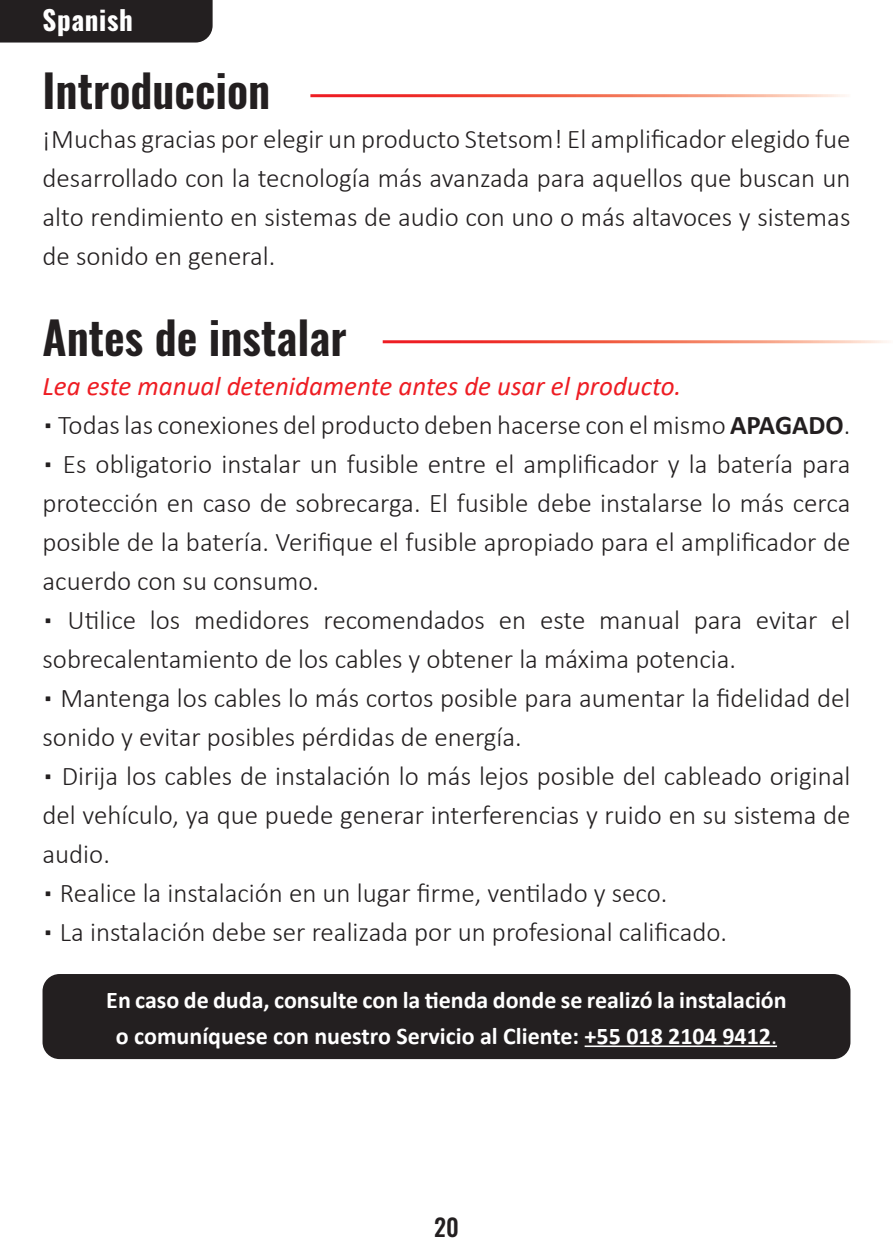
<style>
.page{position:relative;width:893px;height:1259px;background:#fff}
.page>*{position:absolute;margin:0;border:0;box-sizing:border-box;transform-origin:0 0}
.t1{font:600 45px "Oswald";color:#231f20}
.t2{font:300 27px/39px "Calibri";color:#231f20;text-align:justify}
.t3{font:italic 27px "Calibri";color:#ee1d23}
.t4{font:700 27px "Oswald";letter-spacing:.025em;color:#fff}
.t5{font:700 24px/36px "Calibri";color:#fff;text-align:center}
.t6{font:500 24px "Oswald";color:#231f20}
.s1{font-weight:700}
.s2{font-weight:400}
</style>
<div class="page">
<div style="left:43px;top:974px;width:807px;height:85px;background:#231f20;border-radius:17px"></div>
<hr style="left:585px;top:1045px;width:192px;height:2px;background:#fff">
<div style="left:0;top:0;width:213px;height:43px;background:#231f20"></div>
<p class="t4" style="left:43px;top:6px;width:92px">Spanish</p>
<p class="t1" style="left:43px;top:59px;width:229px">Introduccion</p>
<p class="t2" style="left:43px;top:119px;width:809px">¡Muchas gracias por elegir un producto Stetsom! El amplificador elegido fue desarrollado con la tecnología más avanzada para aquellos que buscan un alto rendimiento en sistemas de audio con uno o más altavoces y sistemas de sonido en general.</p>
<p class="t1" style="left:43px;top:306px;width:306px">Antes de instalar</p>
<p class="t3" style="left:43px;top:367px;width:640px">Lea este manual detenidamente antes de usar el producto.</p>
<p class="t2" style="left:43px;top:405px;width:809px">▪ Todas las conexiones del producto deben hacerse con el mismo <span class="s1">APAGADO</span>.</p>
<p class="t2" style="left:43px;top:444px;width:809px">▪ Es obligatorio instalar un fusible entre el amplificador y la batería para protección en caso de sobrecarga. El fusible debe instalarse lo más cerca posible de la batería. Verifique el fusible apropiado para el amplificador de acuerdo con su consumo.</p>
<p class="t2" style="left:43px;top:600px;width:809px">▪ Utilice los medidores recomendados en este manual para evitar el sobrecalentamiento de los cables y obtener la máxima potencia.</p>
<p class="t2" style="left:43px;top:678px;width:809px">▪ Mantenga los cables lo más cortos posible para aumentar la fidelidad del sonido y evitar posibles pérdidas de energía.</p>
<p class="t2" style="left:43px;top:756px;width:809px">▪ Dirija los cables de instalación lo más lejos posible del cableado original del vehículo, ya que puede generar interferencias y ruido en su sistema de audio.</p>
<p class="t2" style="left:43px;top:873px;width:626px">▪ Realice la instalación en un lugar firme, ventilado y seco.</p>
<p class="t2" style="left:43px;top:912px;width:686px">▪ La instalación debe ser realizada por un profesional calificado.</p>
<p class="t5" style="left:106px;top:981px;width:682px">En caso de duda, consulte con la tienda donde se realizó la instalación o comuníquese con nuestro Servicio al Cliente: +55 018 2104 9412<span class="s2">.</span></p>
<p class="t6" style="left:434px;top:1214px;width:26px">20</p>
</div>
